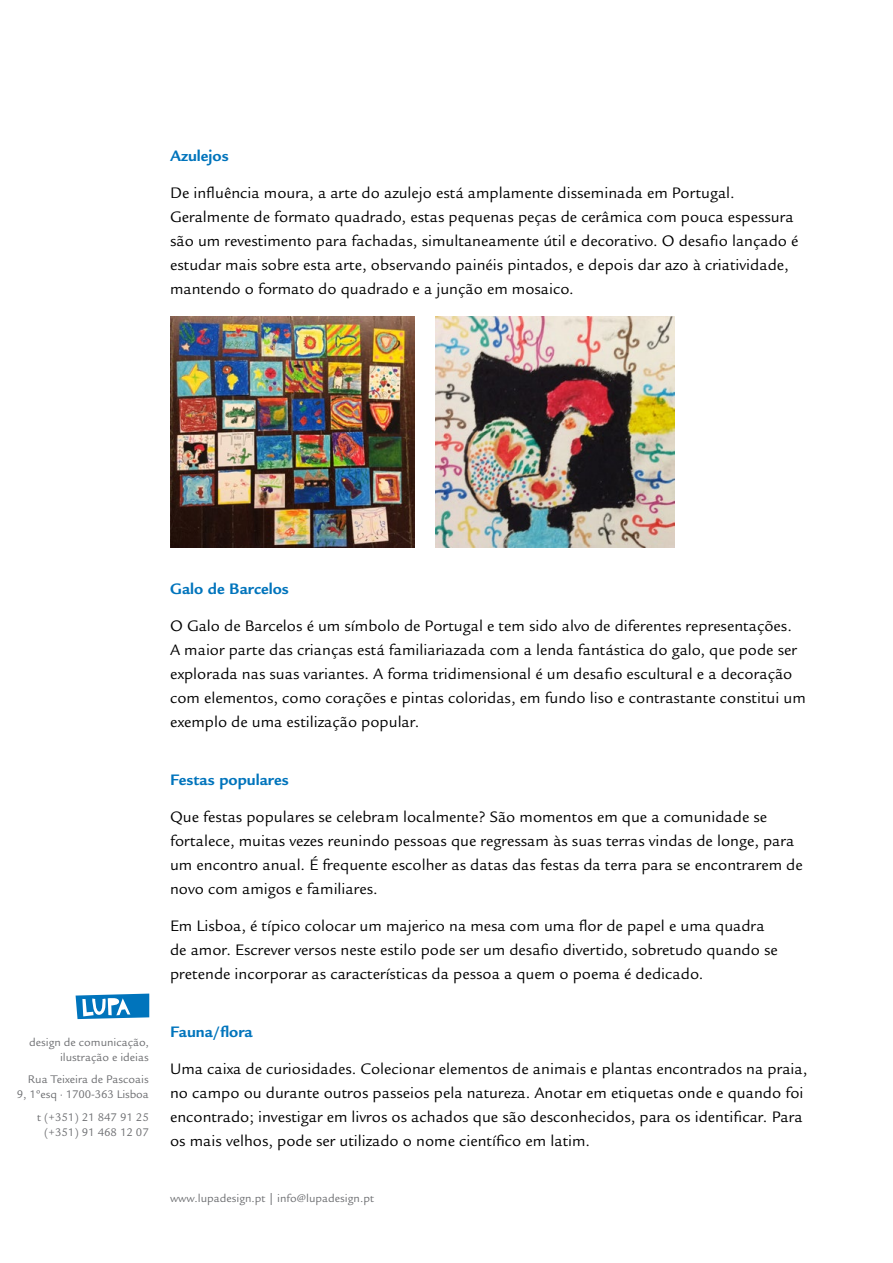
<style>
.page{position:relative;width:893px;height:1263px;background:#fff}
.page>*{position:absolute;margin:0;border:0;box-sizing:border-box;transform-origin:0 0}
.t1{font:16.5px/24px "Legacy Sans";color:#000}
.t2{font:700 16.5px "Legacy Sans";color:#0074bc}
.t3{font:12px/15px "Legacy Sans";color:#6d6e71;text-align:right}
</style>
<div class="page">
<svg style="left:76px;top:993px;width:73px;height:26px"></svg>
<img style="left:170px;top:317px;width:244px;height:230px">
<img style="left:436px;top:317px;width:239px;height:230px">
<p class="t2" style="left:170px;top:146px;width:60px">Azulejos</p>
<p class="t1" style="left:170px;top:181px;width:630px">De influência moura, a arte do azulejo está amplamente disseminada em Portugal.<br>Geralmente de formato quadrado, estas pequenas peças de cerâmica com pouca espessura são um revestimento para fachadas, simultaneamente útil e decorativo. O desafio lançado é estudar mais sobre esta arte, observando painéis pintados, e depois dar azo à criatividade, mantendo o formato do quadrado e a junção em mosaico.</p>
<p class="t3" style="left:29px;top:1034px;width:121px">design de comunicação, ilustração e ideias</p>
<p class="t3" style="left:17px;top:1072px;width:133px">Rua Teixeira de Pascoais<br>9, 1ºesq · 1700-363 Lisboa</p>
<p class="t3" style="left:37px;top:1109px;width:113px;text-align:center">t (+351) 21 847 91 25 (+351) 91 468 12 07</p>
<p class="t2" style="left:170px;top:580px;width:120px">Galo de Barcelos</p>
<p class="t1" style="left:170px;top:614px;width:637px">O Galo de Barcelos é um símbolo de Portugal e tem sido alvo de diferentes representações.<br>A maior parte das crianças está familiariazada com a lenda fantástica do galo, que pode ser explorada nas suas variantes. A forma tridimensional é um desafio escultural e a decoração com elementos, como corações e pintas coloridas, em fundo liso e contrastante constitui um exemplo de uma estilização popular.</p>
<p class="t2" style="left:170px;top:770px;width:120px">Festas populares</p>
<p class="t1" style="left:170px;top:805px;width:634px">Que festas populares se celebram localmente? São momentos em que a comunidade se fortalece, muitas vezes reunindo pessoas que regressam às suas terras vindas de longe, para um encontro anual. É frequente escolher as datas das festas da terra para se encontrarem de novo com amigos e familiares.</p>
<p class="t1" style="left:170px;top:914px;width:609px">Em Lisboa, é típico colocar um majerico na mesa com uma flor de papel e uma quadra de amor. Escrever versos neste estilo pode ser um desafio divertido, sobretudo quando se pretende incorporar as características da pessoa a quem o poema é dedicado.</p>
<p class="t2" style="left:170px;top:1022px;width:84px">Fauna/flora</p>
<p class="t1" style="left:170px;top:1057px;width:639px">Uma caixa de curiosidades. Colecionar elementos de animais e plantas encontrados na praia, no campo ou durante outros passeios pela natureza. Anotar em etiquetas onde e quando foi encontrado; investigar em livros os achados que são desconhecidos, para os identificar. Para os mais velhos, pode ser utilizado o nome científico em latim.</p>
<p class="t3" style="left:170px;top:1191px;width:205px">www.lupadesign.pt | info@lupadesign.pt</p>
</div>
